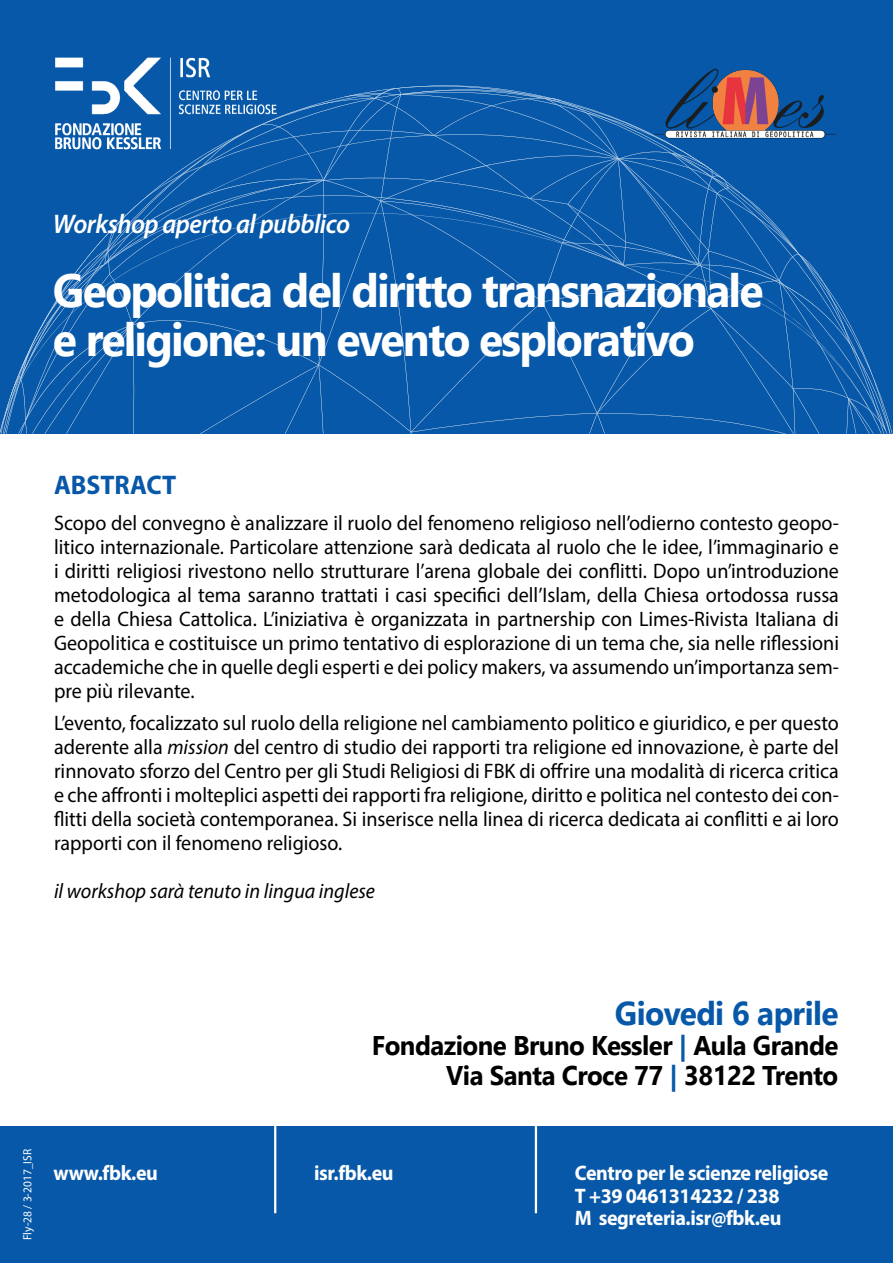
<style>
.page{position:relative;width:893px;height:1263px;background:#fff}
.page>*{position:absolute;margin:0;border:0;box-sizing:border-box;transform-origin:0 0}
.t1{font:700 46.5px "Segoe UI";letter-spacing:-.04em;color:#fff;scale:.96 1}
.t2{font:700 33px "Segoe UI";letter-spacing:-.02em;color:#0758a8;scale:.96 1}
.t3{font:700 27px "Segoe UI";letter-spacing:-.02em;color:#000;scale:.96 1}
.t4{font:italic 600 27px "Myriad Pro";letter-spacing:-.02em;color:#fff;scale:.96 1}
.t5{font:700 27px "Myriad Pro";color:#0758a8;scale:.96 1}
.t6{font:21px/24px "Myriad Pro";color:#000;text-align:justify;scale:.96 1}
.t7{font:700 21px "Myriad Pro";letter-spacing:-.02em;color:#fff;scale:.96 1}
.t8{font:italic 21px "Myriad Pro";color:#000;scale:.96 1}
.t9{font:12px "Myriad Pro";color:#fff;scale:.96 1}
.s1{font-style:italic}
.s2{color:#0758a8}
</style>
<div class="page">
<div style="left:0;top:0;width:893px;height:434px;background:#0758a8"></div>
<div style="left:0;top:1126px;width:893px;height:137px;background:#0758a8"></div>
<hr style="left:274px;top:1126px;width:2px;height:87px;background:#fff">
<hr style="left:535px;top:1126px;width:2px;height:87px;background:#fff">
<svg style="left:0;top:86px;width:892px;height:348px"></svg>
<img style="left:651px;top:68px;width:188px;height:85px">
<img style="left:54px;top:57px;width:223px;height:95px">
<p class="t4" style="left:53px;top:207px;width:311px">Workshop aperto al pubblico</p>
<p class="t1" style="left:53px;top:253px;width:742px">Geopolitica del diritto transnazionale</p>
<p class="t1" style="left:53px;top:302px;width:670px">e religione: un evento esplorativo</p>
<p class="t5" style="left:54px;top:468px;width:129px">ABSTRACT</p>
<p class="t6" style="left:54px;top:511px;width:819px">Scopo del convegno è analizzare il ruolo del fenomeno religioso nell’odierno contesto geopo&shy;litico internazionale. Particolare attenzione sarà dedicata al ruolo che le idee, l’immaginario e i diritti religiosi rivestono nello strutturare l’arena globale dei conflitti. Dopo un’introduzione metodologica al tema saranno trattati i casi specifici dell’Islam, della Chiesa ortodossa russa e della Chiesa Cattolica. L’iniziativa è organizzata in partnership con Limes-Rivista Italiana di Geopolitica e costituisce un primo tentativo di esplorazione di un tema che, sia nelle riflessioni accademiche che in quelle degli esperti e dei policy makers, va assumendo un’importanza sem&shy;pre più rilevante.</p>
<p class="t6" style="left:54px;top:710px;width:819px">L’evento, focalizzato sul ruolo della religione nel cambiamento politico e giuridico, e per questo aderente alla <span class="s1">mission</span> del centro di studio dei rapporti tra religione ed innovazione, è parte del rinnovato sforzo del Centro per gli Studi Religiosi di FBK di offrire una modalità di ricerca critica e che affronti i molteplici aspetti dei rapporti fra religione, diritto e politica nel contesto dei con&shy;flitti della società contemporanea. Si inserisce nella linea di ricerca dedicata ai conflitti e ai loro rapporti con il fenomeno religioso.</p>
<p class="t8" style="left:54px;top:878px;width:336px">il workshop sarà tenuto in lingua inglese</p>
<p class="t2" style="left:615px;top:986px;width:234px">Giovedi 6 aprile</p>
<p class="t3" style="left:372px;top:1023px;width:488px">Fondazione Bruno Kessler <span class="s2">|</span> Aula Grande</p>
<p class="t3" style="left:446px;top:1053px;width:410px">Via Santa Croce 77 <span class="s2">|</span> 38122 Trento</p>
<p class="t9" style="left:20px;top:1240px;width:96px;rotate:-90deg">Fly-28 / 3-2017_ISR</p>
<p class="t7" style="left:53px;top:1159px;width:110px">www.fbk.eu</p>
<p class="t7" style="left:314px;top:1159px;width:84px">isr.fbk.eu</p>
<p class="t7" style="left:575px;top:1159px;width:266px">Centro per le scienze religiose</p>
<p class="t7" style="left:575px;top:1182px;width:215px">T +39 0461314232 / 238</p>
<p class="t7" style="left:575px;top:1204px;width:217px">M segreteria.isr@fbk.eu</p>
</div>
